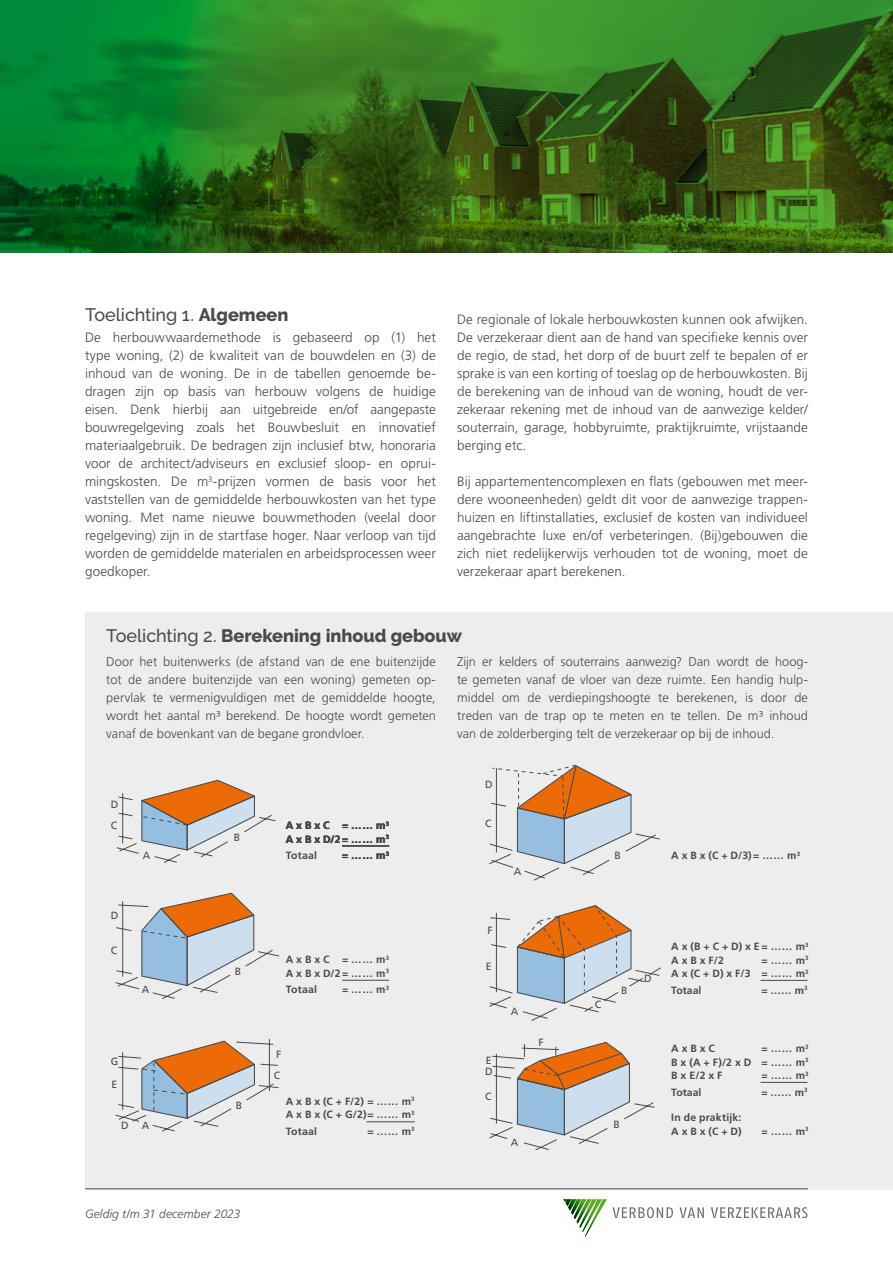
<style>
.page{position:relative;width:893px;height:1263px;background:#fff}
.page>*{position:absolute;margin:0;border:0;box-sizing:border-box;transform-origin:0 0}
.t1{font:800 18px "Raleway";color:#4a4a49}
.t2{font:500 18px "Raleway";letter-spacing:-.005em;color:#4a4a49}
.t3{font:300 13.5px/18px "Frutiger LT Std";letter-spacing:.005em;color:#4a4a49;text-align:justify}
.t4{font:300 12.75px/18px "Frutiger LT Std";letter-spacing:.005em;color:#4a4a49;text-align:justify}
.t5{font:italic 300 12px "Frutiger LT Std";letter-spacing:.005em;color:#4a4a49}
.t6{font:700 10.5px/13.5px "Frutiger LT Std";letter-spacing:.015em;color:#4a4a49}
.t7{font:10.5px/11.4px "Frutiger LT Std";color:#4a4a49}
.s1{font-weight:800}
.s2{font-weight:500}
</style>
<div class="page">
<div style="left:85px;top:612px;width:808px;height:577px;background:#ededed"></div>
<hr style="left:85px;top:1188px;width:723px;height:1px;background:#4a4a49">
<svg style="left:563px;top:1199px;width:110px;height:38px"></svg>
<svg style="left:679px;top:1207px;width:25px;height:11px"></svg>
<svg style="left:711px;top:1207px;width:96px;height:11px"></svg>
<svg style="left:489px;top:905px;width:172px;height:245px"></svg>
<svg style="left:489px;top:764px;width:171px;height:117px"></svg>
<hr style="left:342px;top:980px;width:47px;height:1px;background:#4a4a49">
<hr style="left:367px;top:1121px;width:48px;height:1px;background:#4a4a49">
<hr style="left:761px;top:980px;width:47px;height:1px;background:#4a4a49">
<hr style="left:761px;top:1082px;width:47px;height:1px;background:#4a4a49">
<svg style="left:115px;top:779px;width:164px;height:353px"></svg>
<svg style="left:0;top:0;width:893px;height:252px;background:#2a6b1d"></svg>
<hr style="left:342px;top:845px;width:47px;height:1px;background:#4a4a49">
<h1 class="t2" style="left:85px;top:304px;width:205px">Toelichting 1. <span class="s1">Algemeen</span></h1>
<p class="t3" style="left:85px;top:329px;width:352px">De herbouwwaardemethode is gebaseerd op (1) het type woning, (2) de kwaliteit van de bouwdelen en (3) de inhoud van de woning. De in de tabellen genoemde be&shy;dragen zijn op basis van herbouw volgens de huidige eisen. Denk hierbij aan uitgebreide en/of aangepaste bouwregelgeving zoals het Bouwbesluit en innovatief materiaalgebruik. De bedragen zijn inclusief btw, honoraria voor de architect/adviseurs en exclusief sloop- en oprui&shy;mingskosten. De m<sup>3</sup>-prijzen vormen de basis voor het vaststellen van de gemiddelde herbouwkosten van het type woning. Met name nieuwe bouwmethoden (veelal door regelgeving) zijn in de startfase hoger. Naar verloop van tijd worden de gemiddelde materialen en arbeidsprocessen weer goedkoper.</p>
<p class="t3" style="left:457px;top:311px;width:352px">De regionale of lokale herbouwkosten kunnen ook afwijken.<br>De verzekeraar dient aan de hand van specifieke kennis over de regio, de stad, het dorp of de buurt zelf te bepalen of er sprake is van een korting of toeslag op de herbouwkosten. Bij de berekening van de inhoud van de woning, houdt de ver&shy;zekeraar rekening met de inhoud van de aanwezige kelder/ souterrain, garage, hobbyruimte, praktijkruimte, vrijstaande berging etc.</p>
<p class="t3" style="left:457px;top:472px;width:352px">Bij appartementencomplexen en flats (gebouwen met meer&shy;dere wooneenheden) geldt dit voor de aanwezige trappen&shy;huizen en liftinstallaties, exclusief de kosten van individueel aangebrachte luxe en/of verbeteringen. (Bij)gebouwen die zich niet redelijkerwijs verhouden tot de woning, moet de verzekeraar apart berekenen.</p>
<h1 class="t1" style="left:106px;top:625px;width:357px"><span class="s2">Toelichting 2.</span> Berekening inhoud gebouw</h1>
<p class="t4" style="left:106px;top:653px;width:331px">Door het buitenwerks (de afstand van de ene buitenzijde tot de andere buitenzijde van een woning) gemeten op&shy;pervlak te vermenigvuldigen met de gemiddelde hoogte, wordt het aantal m³ berekend. De hoogte wordt gemeten vanaf de bovenkant van de begane grondvloer.</p>
<p class="t4" style="left:457px;top:653px;width:352px">Zijn er kelders of souterrains aanwezig? Dan wordt de hoog&shy;te gemeten vanaf de vloer van deze ruimte. Een handig hulp&shy;middel om de verdiepingshoogte te berekenen, is door de treden van de trap op te meten en te tellen. De m³ inhoud van de zolderberging telt de verzekeraar op bij de inhoud.</p>
<p class="t7" style="left:111px;top:799px;width:9px">D</p>
<p class="t7" style="left:485px;top:779px;width:9px">D</p>
<p class="t7" style="left:111px;top:819px;width:8px">C</p>
<p class="t7" style="left:485px;top:818px;width:8px">C</p>
<p class="t6" style="left:286px;top:819px;width:105px">A x B x C = …… m<sup>3<br></sup>A x B x D/2 = …… m<sup>3</sup></p>
<p class="t6" style="left:342px;top:849px;width:49px">= …… m<sup>3</sup></p>
<p class="t7" style="left:234px;top:832px;width:8px">B</p>
<p class="t6" style="left:286px;top:849px;width:33px">Totaal</p>
<p class="t6" style="left:671px;top:849px;width:130px">A x B x (C + D/3)= …… m<sup>3</sup></p>
<p class="t7" style="left:614px;top:849px;width:8px">B</p>
<p class="t7" style="left:143px;top:850px;width:9px">A</p>
<p class="t7" style="left:514px;top:865px;width:9px">A</p>
<p class="t7" style="left:111px;top:909px;width:9px">D</p>
<p class="t7" style="left:487px;top:925px;width:7px">F</p>
<p class="t7" style="left:111px;top:944px;width:8px">C</p>
<p class="t7" style="left:142px;top:984px;width:9px">A</p>
<p class="t7" style="left:235px;top:966px;width:8px">B</p>
<p class="t6" style="left:286px;top:953px;width:105px">A x B x C = …… m<sup>3<br></sup>A x B x D/2= …… m<sup>3</sup></p>
<p class="t6" style="left:286px;top:983px;width:33px">Totaal</p>
<p class="t6" style="left:342px;top:983px;width:49px">= …… m<sup>3</sup></p>
<p class="t7" style="left:486px;top:960px;width:7px">E</p>
<p class="t7" style="left:621px;top:985px;width:8px">B</p>
<p class="t7" style="left:644px;top:973px;width:9px">D</p>
<p class="t6" style="left:671px;top:940px;width:139px">A x (B + C + D) x E = …… m<sup>3<br></sup>A x B x F/2</p>
<p class="t6" style="left:671px;top:953px;width:139px;text-align:right">= …… m<sup>3<br></sup>A x (C + D) x F/3 = …… m<sup>3</sup></p>
<p class="t6" style="left:671px;top:983px;width:32px">Totaal</p>
<p class="t6" style="left:762px;top:983px;width:47px">= …… m<sup>3</sup></p>
<p class="t7" style="left:511px;top:1006px;width:9px">A</p>
<p class="t7" style="left:595px;top:998px;width:8px">C</p>
<p class="t7" style="left:111px;top:1056px;width:9px">G</p>
<p class="t7" style="left:112px;top:1078px;width:7px">E</p>
<p class="t7" style="left:121px;top:1119px;width:9px">D</p>
<p class="t7" style="left:142px;top:1120px;width:9px">A</p>
<p class="t7" style="left:236px;top:1099px;width:8px">B</p>
<p class="t7" style="left:276px;top:1048px;width:7px">F</p>
<p class="t7" style="left:274px;top:1070px;width:8px">C</p>
<p class="t6" style="left:286px;top:1094px;width:130px">A x B x (C + F/2) = …… m<sup>3<br></sup>A x B x (C + G/2)= …… m<sup>3</sup></p>
<p class="t6" style="left:286px;top:1124px;width:33px">Totaal</p>
<p class="t6" style="left:368px;top:1124px;width:49px">= …… m<sup>3</sup></p>
<p class="t7" style="left:485px;top:1054px;width:9px">E<br>D</p>
<p class="t7" style="left:485px;top:1091px;width:8px">C</p>
<p class="t7" style="left:539px;top:1036px;width:7px">F</p>
<p class="t7" style="left:613px;top:1118px;width:8px">B</p>
<p class="t6" style="left:671px;top:1042px;width:139px;text-align:justify;text-indent:90px">= …… m<sup>3<br></sup>B x (A + F)/2 x D = …… m<sup>3<br></sup>B x E/2 x F</p>
<p class="t6" style="left:671px;top:1042px;width:45px">A x B x C</p>
<p class="t6" style="left:762px;top:1069px;width:49px">= …… m<sup>3</sup></p>
<p class="t6" style="left:671px;top:1085px;width:32px">Totaal</p>
<p class="t6" style="left:762px;top:1085px;width:47px">= …… m<sup>3</sup></p>
<p class="t6" style="left:671px;top:1111px;width:72px">In de praktijk:<br>A x B x (C + D)</p>
<p class="t6" style="left:762px;top:1124px;width:49px">= …… m<sup>3</sup></p>
<p class="t7" style="left:511px;top:1136px;width:9px">A</p>
<p class="t5" style="left:85px;top:1207px;width:157px">Geldig t/m 31 december 2023</p>
</div>
